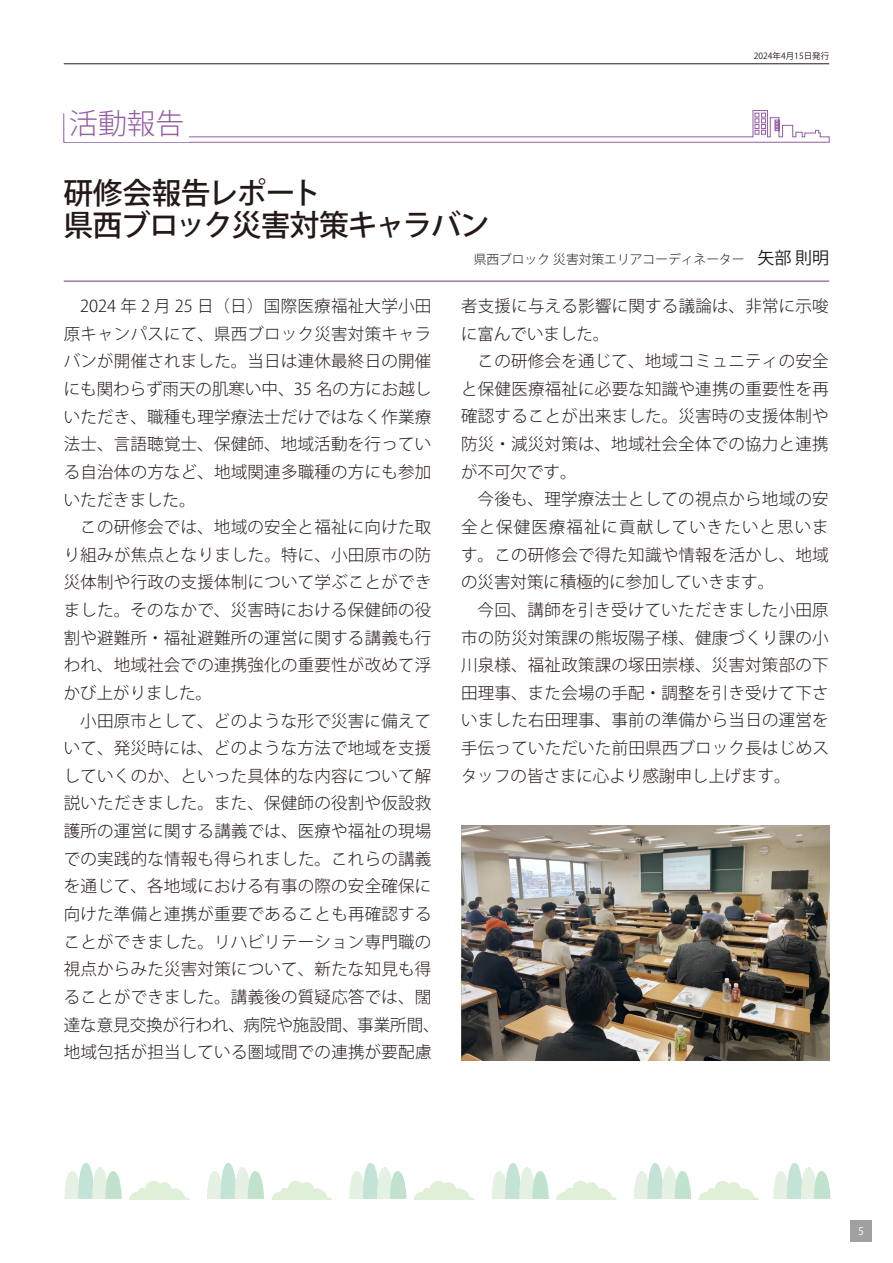
<style>
.page{position:relative;width:893px;height:1263px;background:#fff}
.page>*{position:absolute;margin:0;border:0;box-sizing:border-box;transform-origin:0 0}
.t1{font:500 29.7px/32px "Koz Go Pro";letter-spacing:-.04em;color:#231916}
.t2{font:300 28.65px "Koz Go Pro";color:#925da3}
.t3{font:300 16.5px/27.6px "Koz Go Pro";letter-spacing:.015em;color:#231916;text-align:justify}
.t4{font:300 12.75px "Koz Go Pro";color:#231916}
.t5{font:10.65px "Koz Go Pro";color:#fff}
.t6{font:8.55px "Koz Go Pro";color:#231916}
.s1{font-weight:400;font-size:16.95px}
</style>
<div class="page">
<div style="left:850px;top:1220px;width:22px;height:22px;background:#a0a0a1"></div>
<hr style="left:64px;top:64px;width:765px;height:1px;background:#231916">
<hr style="left:64px;top:280px;width:765px;height:2px;background:#925da3">
<svg style="left:63px;top:110px;width:767px;height:33px"></svg>
<div style="left:65px;top:105px;width:123px;height:37px;background:#fff"></div>
<img style="left:461px;top:825px;width:368px;height:236px">
<svg style="left:64px;top:1163px;width:58px;height:36px"></svg>
<svg style="left:129px;top:1181px;width:60px;height:18px"></svg>
<svg style="left:207px;top:1163px;width:57px;height:36px"></svg>
<svg style="left:271px;top:1181px;width:61px;height:18px"></svg>
<svg style="left:349px;top:1163px;width:57px;height:36px"></svg>
<svg style="left:414px;top:1181px;width:60px;height:18px"></svg>
<svg style="left:491px;top:1163px;width:58px;height:36px"></svg>
<svg style="left:556px;top:1181px;width:60px;height:18px"></svg>
<svg style="left:634px;top:1163px;width:57px;height:36px"></svg>
<svg style="left:698px;top:1181px;width:61px;height:18px"></svg>
<svg style="left:773px;top:1163px;width:57px;height:36px"></svg>
<h2 class="t2" style="left:69px;top:105px;width:116px">活動報告</h2>
<p class="t6" style="left:754px;top:51px;width:77px">2024年4月15日発行</p>
<h1 class="t1" style="left:63px;top:179px;width:428px">研修会報告レポート<br>県西ブロック災害対策キャラバン</h1>
<p class="t4" style="left:474px;top:251px;width:357px">県西ブロック 災害対策エリアコーディネーター　<span class="s1">矢部 則明</span></p>
<p class="t3" style="left:64px;top:292px;width:369px;text-indent:16px">2024 年 2 月 25 日（日）国際医療福祉大学小田原キャンパスにて、県西ブロック災害対策キャラバンが開催されました。当日は連休最終日の開催にも関わらず雨天の肌寒い中、35 名の方にお越しいただき、職種も理学療法士だけではなく作業療法士、言語聴覚士、保健師、地域活動を行っている自治体の方など、地域関連多職種の方にも参加いただきました。</p>
<p class="t3" style="left:64px;top:513px;width:369px;text-indent:16px">この研修会では、地域の安全と福祉に向けた取り組みが焦点となりました。特に、小田原市の防災体制や行政の支援体制について学ぶことができました。そのなかで、災害時における保健師の役割や避難所・福祉避難所の運営に関する講義も行われ、地域社会での連携強化の重要性が改めて浮かび上がりました。</p>
<p class="t3" style="left:64px;top:707px;width:377px;text-align:center">小田原市として、どのような形で災害に備えて<br>いて、発災時には、どのような方法で地域を支援していくのか、といった具体的な内容について解説いただきました。また、保健師の役割や仮設救護所の運営に関する講義では、医療や福祉の現場での実践的な情報も得られました。これらの講義を通じて、各地域における有事の際の安全確保に向けた準備と連携が重要であることも再確認することができました。リハビリテーション専門職の視点からみた災害対策について、新たな知見も得ることができました。講義後の質疑応答では、闊達な意見交換が行われ、病院や施設間、事業所間、地域包括が担当している圏域間での連携が要配慮</p>
<p class="t3" style="left:461px;top:292px;width:369px">者支援に与える影響に関する議論は、非常に示唆に富んでいました。</p>
<p class="t3" style="left:461px;top:347px;width:369px;text-indent:16px">この研修会を通じて、地域コミュニティの安全と保健医療福祉に必要な知識や連携の重要性を再確認することが出来ました。災害時の支援体制や防災・減災対策は、地域社会全体での協力と連携が不可欠です。</p>
<p class="t3" style="left:461px;top:486px;width:369px;text-indent:16px">今後も、理学療法士としての視点から地域の安全と保健医療福祉に貢献していきたいと思います。この研修会で得た知識や情報を活かし、地域の災害対策に積極的に参加していきます。</p>
<p class="t3" style="left:461px;top:596px;width:369px;text-indent:16px">今回、講師を引き受けていただきました小田原市の防災対策課の熊坂陽子様、健康づくり課の小川泉様、福祉政策課の塚田崇様、災害対策部の下田理事、また会場の手配・調整を引き受けて下さいました右田理事、事前の準備から当日の運営を手伝っていただいた前田県西ブロック長はじめスタッフの皆さまに心より感謝申し上げます。</p>
<p class="t5" style="left:858px;top:1224px;width:7px">5</p>
</div>
